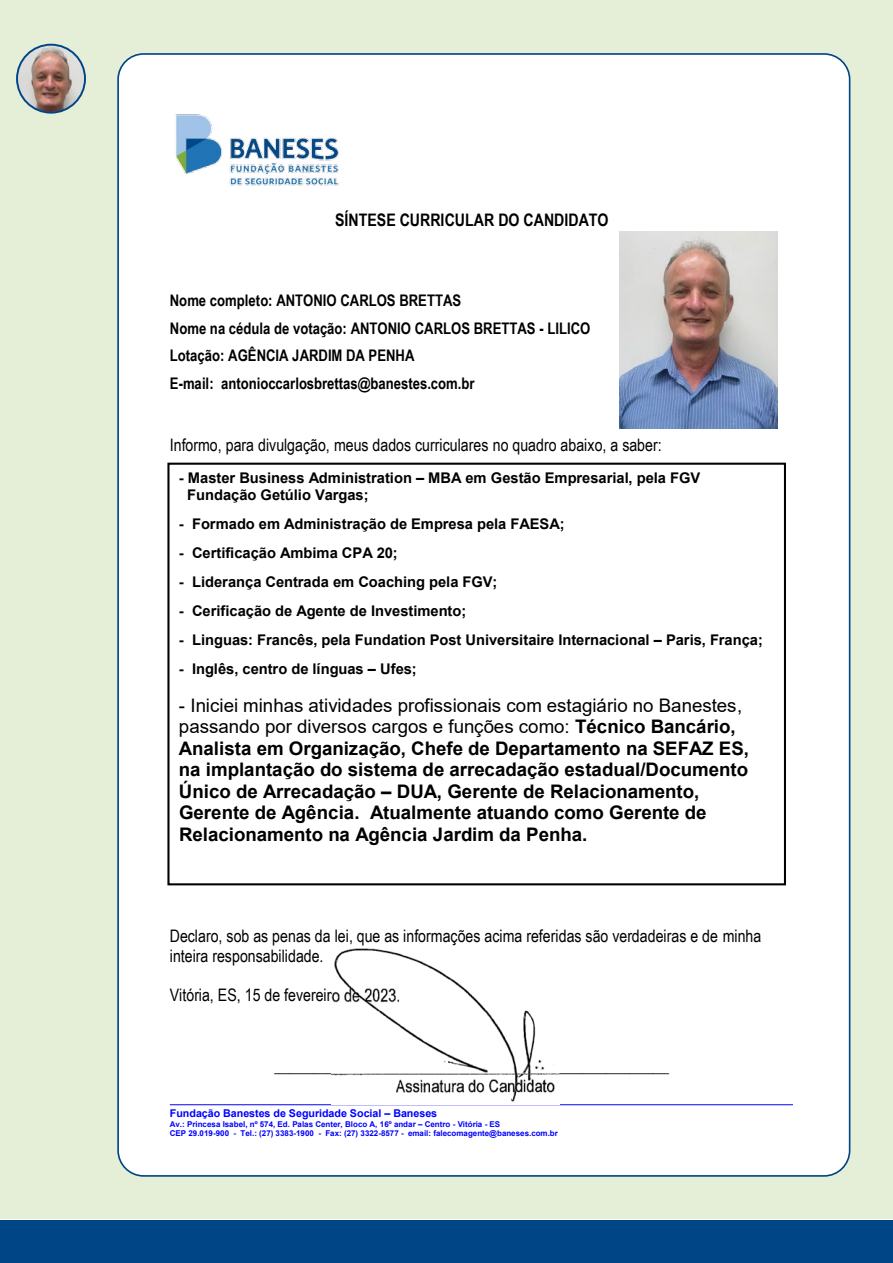
<style>
.page{position:relative;width:893px;height:1263px;background:#fff}
.page>*{position:absolute;margin:0;border:0;box-sizing:border-box;transform-origin:0 0}
.t1{font:700 18.75px/21.5px "Arial";color:#000}
.t2{font:17.25px/20px "Arial Narrow";color:#000}
.t3{font:700 17.25px "Arial Narrow";color:#000}
.t4{font:700 16.05px/27.5px "Arial Narrow";color:#000}
.t5{font:700 14.7px/16.8px "Arial";color:#000}
.t6{font:700 10.65px "Arial";letter-spacing:-.005em;color:#00f}
.t7{font:700 7.95px/9.3px "Arial";letter-spacing:.005em;color:#00f}
.s1{font-style:inherit}
.s2{font-weight:400}
</style>
<div class="page">
<div style="left:0;top:0;width:893px;height:1219px;background:#e5efd8"></div>
<div style="left:0;top:1220px;width:893px;height:43px;background:#004687"></div>
<img style="left:17px;top:45px;width:68px;height:68px;border-radius:34px">
<div style="left:16px;top:44px;width:70px;height:70px;border:2px solid #004687;border-radius:50%"></div>
<div style="left:120px;top:54px;width:730px;height:1120px;background:#fff"></div>
<img style="left:170px;top:111px;width:176px;height:79px">
<hr style="left:170px;top:1104px;width:623px;height:1px;background:#00f">
<div style="left:168px;top:464px;width:617px;height:420px;background:#fff"></div>
<div style="left:167px;top:463px;width:619px;height:422px;border:2px solid #000"></div>
<img style="left:619px;top:232px;width:159px;height:197px">
<img style="left:332px;top:948px;width:228px;height:156px">
<p class="t3" style="left:335px;top:207px;width:275px">SÍNTESE CURRICULAR DO CANDIDATO</p>
<p class="t4" style="left:170px;top:286px;width:422px">Nome completo: ANTONIO CARLOS BRETTAS<br>Nome na cédula de votação: ANTONIO CARLOS BRETTAS - LILICO Lotação: AGÊNCIA JARDIM DA PENHA<br>E-mail: antonioccarlosbrettas@banestes.com.br</p>
<p class="t2" style="left:170px;top:434px;width:493px">Informo, para divulgação, meus dados curriculares no quadro abaixo, a saber:</p>
<p class="t5" style="left:187px;top:469px;width:515px;text-indent:-8px">- Master Business Administration <span class="s1">–</span> MBA em Gestão Empresarial, pela FGV<br>Fundação Getúlio Vargas;</p>
<p class="t5" style="left:179px;top:515px;width:387px">- Formado em Administração de Empresa pela FAESA;</p>
<p class="t5" style="left:179px;top:544px;width:220px">- Certificação Ambima CPA 20;</p>
<p class="t5" style="left:179px;top:574px;width:320px">- Liderança Centrada em Coaching pela FGV;</p>
<p class="t5" style="left:179px;top:603px;width:289px">- Cerificação de Agente de Investimento;</p>
<p class="t5" style="left:179px;top:632px;width:585px">- Linguas: Francês, pela Fundation Post Universitaire Internacional <span class="s1">–</span> Paris, França;</p>
<p class="t5" style="left:179px;top:661px;width:239px">- Inglês, centro de línguas <span class="s1">–</span> Ufes;</p>
<p class="t1" style="left:179px;top:695px;width:572px"><span class="s2">- Iniciei minhas atividades profissionais com estagiário no Banestes, passando por diversos cargos e funções como:</span> Técnico Bancário, Analista em Organização, Chefe de Departamento na SEFAZ ES, na implantação do sistema de arrecadação estadual/Documento Único de Arrecadação <span class="s1">–</span> DUA, Gerente de Relacionamento, Gerente de Agência. Atualmente atuando como Gerente de Relacionamento na Agência Jardim da Penha.</p>
<p class="t2" style="left:170px;top:925px;width:593px">Declaro, sob as penas da lei, que as informações acima referidas são verdadeiras e de minha inteira responsabilidade.</p>
<p class="t2" style="left:170px;top:984px;width:230px">Vitória, ES, 15 de fevereiro de 2023.</p>
<p class="t6" style="left:170px;top:1106px;width:269px">Fundação Banestes de Seguridade Social <span class="s1">–</span> Baneses</p>
<p class="t7" style="left:170px;top:1119px;width:390px">Av.: Princesa Isabel, nº 574, Ed. Palas Center, Bloco A, 16º andar <span class="s1">–</span> Centro - Vitória - ES<br>CEP 29.019-900 - Tel.: (27) 3383-1900 - Fax: (27) 3322-8577 - email: falecomagente@baneses.com.br</p>
</div>
